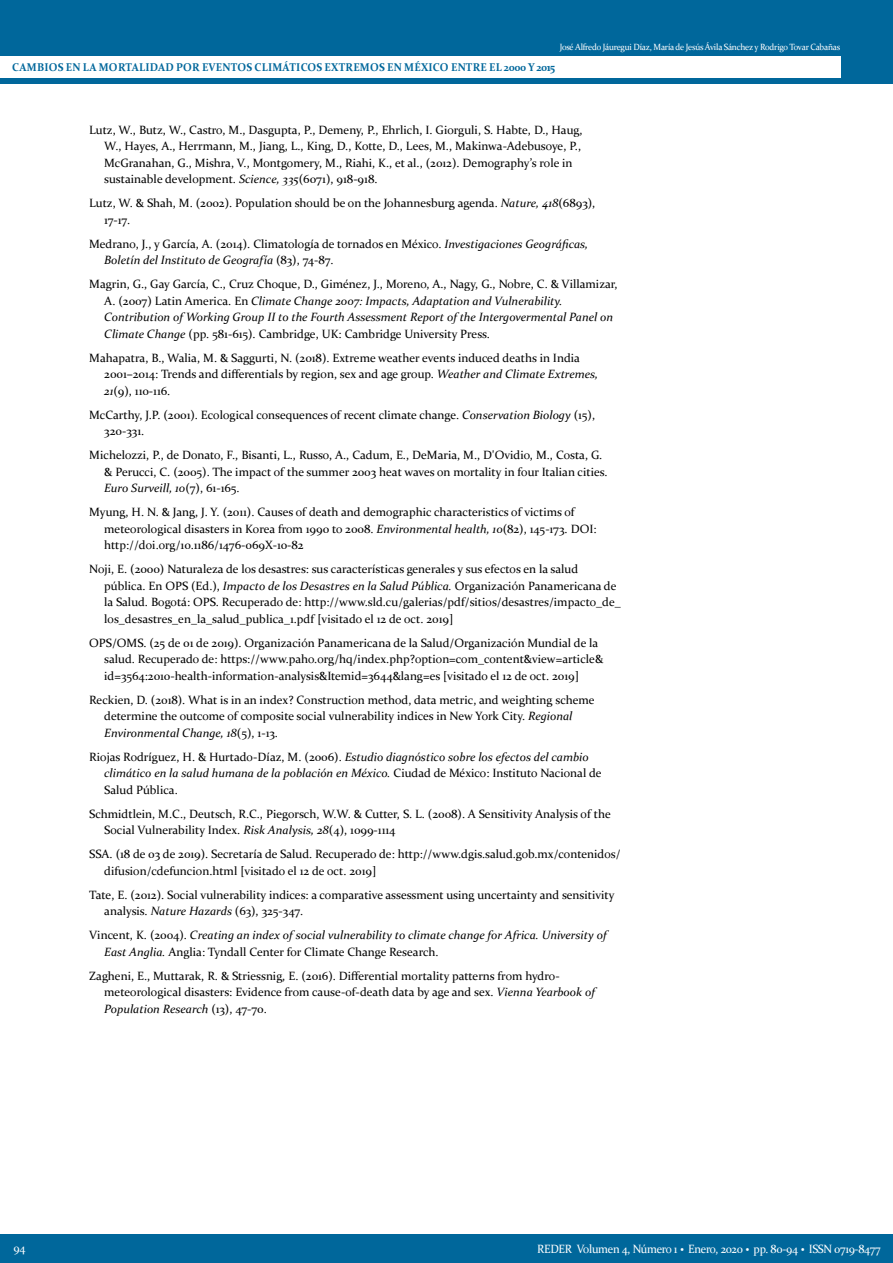
<style>
.page{position:relative;width:893px;height:1263px;background:#fff}
.page>*{position:absolute;margin:0;border:0;box-sizing:border-box;transform-origin:0 0}
.Referencias{font:12px/16.5px "Constantia";color:#000}
.Referencias-2{font:italic 12px/16.5px "Constantia";color:#000}
.t1{font:12px "Constantia";letter-spacing:-.025em;color:#fff;scale:.95 1}
.t2{font:700 11.25px "Constantia";letter-spacing:.02em;color:#00679b;scale:.95 1}
.t3{font:9px "Constantia";letter-spacing:-.025em;color:#fff;scale:.95 1}
.s1{font-style:italic}
.s2{font-style:normal}
.s3{font-weight:700;font-size:18px}
</style>
<div class="page">
<div style="left:0;top:0;width:893px;height:84px;background:#00679b"></div>
<div style="left:0;top:56px;width:840px;height:22px;background:#fff"></div>
<div style="left:0;top:1234px;width:893px;height:29px;background:#00679b"></div>
<p class="t3" style="left:560px;top:41px;width:297px">José Alfredo Jáuregui Díaz, María de Jesús Ávila Sánchez y Rodrigo Tovar Cabañas</p>
<p class="t2" style="left:12px;top:60px;width:573px">CAMBIOS EN LA MORTALIDAD POR EVENTOS CLIMÁTICOS EXTREMOS EN MÉXICO ENTRE EL 2000 Y 2015</p>
<p class="Referencias" style="left:104px;top:121px;width:480px;text-indent:-15px">Lutz, W., Butz, W., Castro, M., Dasgupta, P., Demeny, P., Ehrlich, I. Giorguli, S. Habte, D., Haug, W., Hayes, A., Herrmann, M., Jiang, L., King, D., Kotte, D., Lees, M., Makinwa-Adebusoye, P., McGranahan, G., Mishra, V., Montgomery, M., Riahi, K., et al., (2012). Demography’s role in sustainable development. <span class="s1">Science, 335</span>(6071), 918-918.</p>
<p class="Referencias" style="left:104px;top:194px;width:493px;text-indent:-15px">Lutz, W. &amp; Shah, M. (2002). Population should be on the Johannesburg agenda. <span class="s1">Nature, 418</span>(6893),<br>17-17.</p>
<p class="Referencias" style="left:104px;top:235px;width:486px;text-indent:-15px">Medrano, J., y García, A. (2014). Climatología de tornados en México. <span class="s1">Investigaciones Geográficas,<br>Boletín del Instituto de Geografía</span> (83), 74-87.</p>
<p class="Referencias" style="left:104px;top:275px;width:515px;text-indent:-15px">Magrin, G., Gay García, C., Cruz Choque, D., Giménez, J., Moreno, A., Nagy, G., Nobre, C. &amp; Villamizar, A. (2007) Latin America. En <span class="s1">Climate Change 2007: Impacts, Adaptation and Vulnerability.<br>Contribution of Working Group II to the Fourth Assessment Report of the Intergovermental Panel on Climate Change</span> (pp. 581-615). Cambridge, UK: Cambridge University Press.</p>
<p class="Referencias" style="left:104px;top:349px;width:496px;text-indent:-15px">Mahapatra, B., Walia, M. &amp; Saggurti, N. (2018). Extreme weather events induced deaths in India<br>2001–2014: Trends and differentials by region, sex and age group. <span class="s1">Weather and Climate Extremes,<br>21</span>(9), 110-116.</p>
<p class="Referencias" style="left:104px;top:406px;width:492px;text-indent:-15px">McCarthy, J.P. (2001). Ecological consequences of recent climate change. <span class="s1">Conservation Biology</span> (15),<br>320-331.</p>
<p class="Referencias" style="left:104px;top:446px;width:505px;text-indent:-15px">Michelozzi, P., de Donato, F., Bisanti, L., Russo, A., Cadum, E., DeMaria, M., D'Ovidio, M., Costa, G. &amp; Perucci, C. (2005). The impact of the summer 2003 heat waves on mortality in four Italian cities.<br><span class="s1">Euro Surveill, 10</span>(7), 61-165.</p>
<p class="Referencias" style="left:104px;top:503px;width:494px;text-indent:-15px">Myung, H. N. &amp; Jang, J. Y. (2011). Causes of death and demographic characteristics of victims of meteorological disasters in Korea from 1990 to 2008. <span class="s1">Environmental health, 10</span>(82), 145-173. DOI: http://doi.org/10.1186/1476-069X-10-82</p>
<p class="Referencias" style="left:104px;top:560px;width:518px;text-indent:-15px">Noji, E. (2000) Naturaleza de los desastres: sus características generales y sus efectos en la salud pública. En OPS (Ed.), <span class="s1">Impacto de los Desastres en la Salud Pública.</span> Organización Panamericana de la Salud. Bogotá: OPS. Recuperado de: http://www.sld.cu/galerias/pdf/sitios/desastres/impacto_de_ los_desastres_en_la_salud_publica_1.pdf [visitado el 12 de oct. 2019]</p>
<p class="Referencias" style="left:104px;top:634px;width:500px;text-indent:-15px">OPS/OMS. (25 de 01 de 2019). Organización Panamericana de la Salud/Organización Mundial de la salud. Recuperado de: https://www.paho.org/hq/index.php?option=com_content&amp;view=article&amp; id=3564:2010-health-information-analysis&amp;Itemid=3644&amp;lang=es [visitado el 12 de oct. 2019]</p>
<p class="Referencias" style="left:104px;top:691px;width:492px;text-indent:-15px">Reckien, D. (2018). What is in an index? Construction method, data metric, and weighting scheme determine the outcome of composite social vulnerability indices in New York City. <span class="s1">Regional<br>Environmental Change, 18</span>(5), 1-13.</p>
<p class="Referencias" style="left:104px;top:748px;width:499px;text-indent:-15px">Riojas Rodríguez, H. &amp; Hurtado-Díaz, M. (2006). <span class="s1">Estudio diagnóstico sobre los efectos del cambio climático en la salud humana de la población en México.</span> Ciudad de México: Instituto Nacional de<br>Salud Pública.</p>
<p class="Referencias" style="left:104px;top:805px;width:508px;text-indent:-15px">Schmidtlein, M.C., Deutsch, R.C., Piegorsch, W.W. &amp; Cutter, S. L. (2008). A Sensitivity Analysis of the<br>Social Vulnerability Index. <span class="s1">Risk Analysis, 28</span>(4), 1099-1114</p>
<p class="Referencias" style="left:104px;top:845px;width:518px;text-indent:-15px">SSA. (18 de 03 de 2019). Secretaría de Salud. Recuperado de: http://www.dgis.salud.gob.mx/contenidos/ difusion/cdefuncion.html [visitado el 12 de oct. 2019]</p>
<p class="Referencias" style="left:104px;top:886px;width:512px;text-indent:-15px">Tate, E. (2012). Social vulnerability indices: a comparative assessment using uncertainty and sensitivity analysis. <span class="s1">Nature Hazards</span> (63), 325-347.</p>
<p class="Referencias-2" style="left:104px;top:926px;width:504px;text-indent:-15px"><span class="s2">Vincent, K. (2004).</span> Creating an index of social vulnerability to climate change for Africa. University of<br>East Anglia. <span class="s2">Anglia: Tyndall Center for Climate Change Research.</span></p>
<p class="Referencias" style="left:104px;top:967px;width:492px;text-indent:-15px">Zagheni, E., Muttarak, R. &amp; Striessnig, E. (2016). Differential mortality patterns from hydro&shy;meteorological disasters: Evidence from cause-of-death data by age and sex. <span class="s1">Vienna Yearbook of<br>Population Research</span> (13), 47-70.</p>
<p class="t1" style="left:14px;top:1239px;width:14px">94</p>
<p class="t1" style="left:537px;top:1240px;width:363px">REDER Volumen 4, Número 1 <span class="s3">·</span> Enero, 2020 <span class="s3">·</span> pp. 80-94 <span class="s3">·</span> ISSN 0719-8477</p>
</div>
